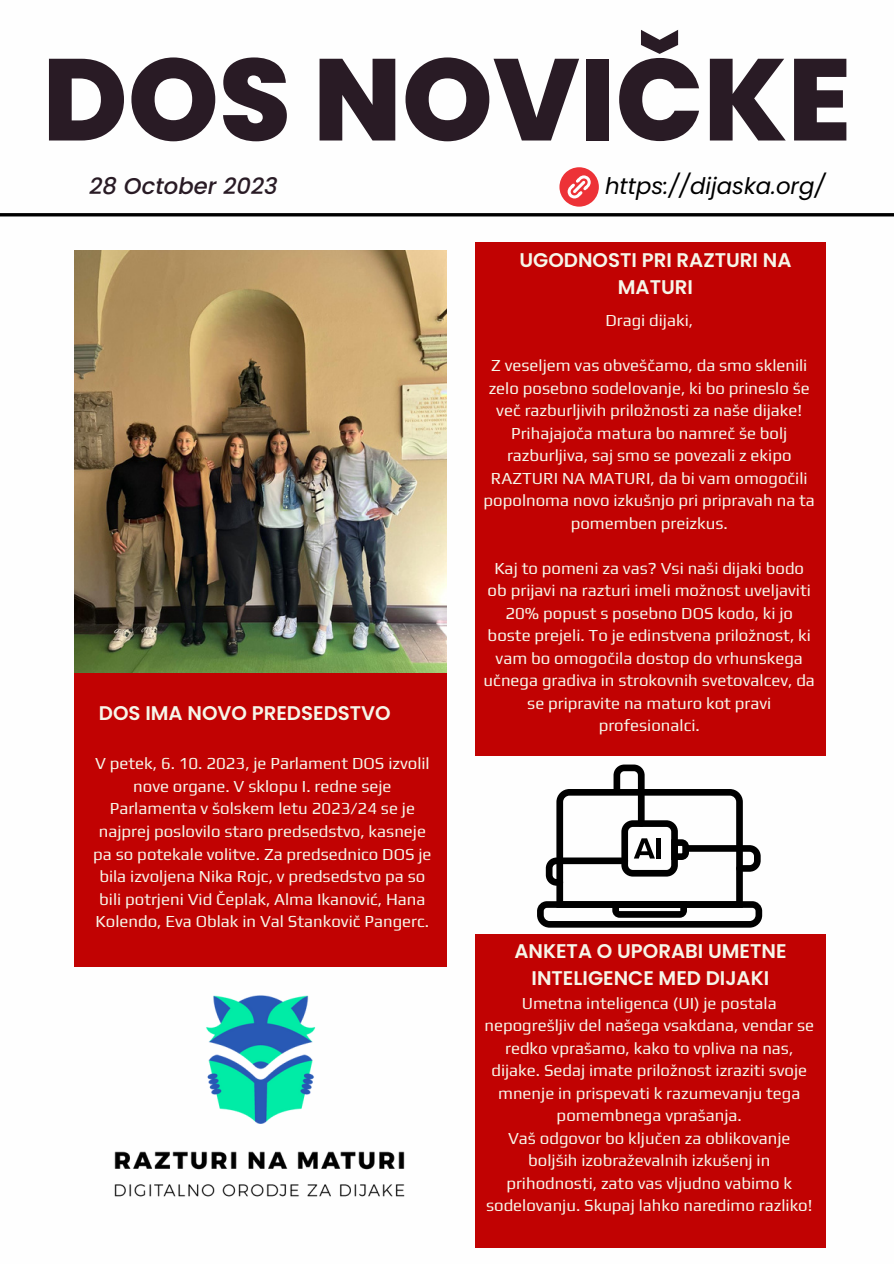
<style>
.page{position:relative;width:894px;height:1264px;background:#fff}
.page>*{position:absolute;margin:0;border:0;box-sizing:border-box;transform-origin:0 0}
.t1{font:800 115.95px "Poppins";color:#291b25}
.t2{font:italic 22.8px "Poppins";color:#000}
.t3{font:italic 500 22.8px "Poppins";color:#291b25}
.t4{font:600 19.8px/27px "Poppins";color:#f6f6e9;text-align:center}
.t5{font:16.8px/22.5px "Play";color:#f6f6e9;text-align:center}
</style>
<div class="page">
<div style="left:74px;top:667px;width:372px;height:299px;background:#c10202"></div>
<img style="left:74px;top:250px;width:373px;height:422px">
<div style="left:475px;top:934px;width:350px;height:313px;background:#c10202"></div>
<div style="left:475px;top:242px;width:350px;height:513px;background:#c10202"></div>
<img style="left:114px;top:995px;width:291px;height:202px">
<hr style="left:0;top:213px;width:893px;height:3px;background:#000">
<svg style="left:559px;top:167px;width:39px;height:40px"></svg>
<svg style="left:537px;top:764px;width:225px;height:163px"></svg>
<p class="t1" style="left:42px;top:19px;width:810px">DOS NOVIČKE</p>
<p class="t3" style="left:89px;top:170px;width:190px">28 October 2023</p>
<p class="t4" style="left:99px;top:699px;width:293px">DOS IMA NOVO PREDSEDSTVO</p>
<p class="t5" style="left:93px;top:752px;width:340px">V petek, 6. 10. 2023, je Parlament DOS izvolil nove organe. V sklopu I. redne seje Parlamenta v šolskem letu 2023/24 se je najprej poslovilo staro predsedstvo, kasneje pa so potekale volitve. Za predsednico DOS je bila izvoljena Nika Rojc, v predsedstvo pa so bili potrjeni Vid Čeplak, Alma Ikanović, Hana Kolendo, Eva Oblak in Val Stankovič Pangerc.</p>
<p class="t2" style="left:605px;top:170px;width:222px">https://dijaska.org/</p>
<p class="t4" style="left:519px;top:247px;width:273px">UGODNOSTI PRI RAZTURI NA<br>MATURI</p>
<p class="t5" style="left:605px;top:309px;width:89px">Dragi dijaki,</p>
<p class="t5" style="left:483px;top:354px;width:333px">Z veseljem vas obveščamo, da smo sklenili zelo posebno sodelovanje, ki bo prineslo še več razburljivih priložnosti za naše dijake!<br>Prihajajoča matura bo namreč še bolj razburljiva, saj smo se povezali z ekipo RAZTURI NA MATURI, da bi vam omogočili popolnoma novo izkušnjo pri pripravah na ta pomemben preizkus.</p>
<p class="t5" style="left:483px;top:556px;width:333px">Kaj to pomeni za vas? Vsi naši dijaki bodo ob prijavi na razturi imeli možnost uveljaviti 20% popust s posebno DOS kodo, ki jo boste prejeli. To je edinstvena priložnost, ki vam bo omogočila dostop do vrhunskega učnega gradiva in strokovnih svetovalcev, da se pripravite na maturo kot pravi profesionalci.</p>
<p class="t4" style="left:514px;top:937px;width:273px">ANKETA O UPORABI UMETNE<br>INTELIGENCE MED DIJAKI</p>
<p class="t5" style="left:484px;top:991px;width:331px">Umetna inteligenca (UI) je postala nepogrešljiv del našega vsakdana, vendar se redko vprašamo, kako to vpliva na nas, dijake. Sedaj imate priložnost izraziti svoje mnenje in prispevati k razumevanju tega pomembnega vprašanja.</p>
<p class="t5" style="left:486px;top:1126px;width:328px">Vaš odgovor bo ključen za oblikovanje boljših izobraževalnih izkušenj in prihodnosti, zato vas vljudno vabimo k sodelovanju. Skupaj lahko naredimo razliko!</p>
</div>
